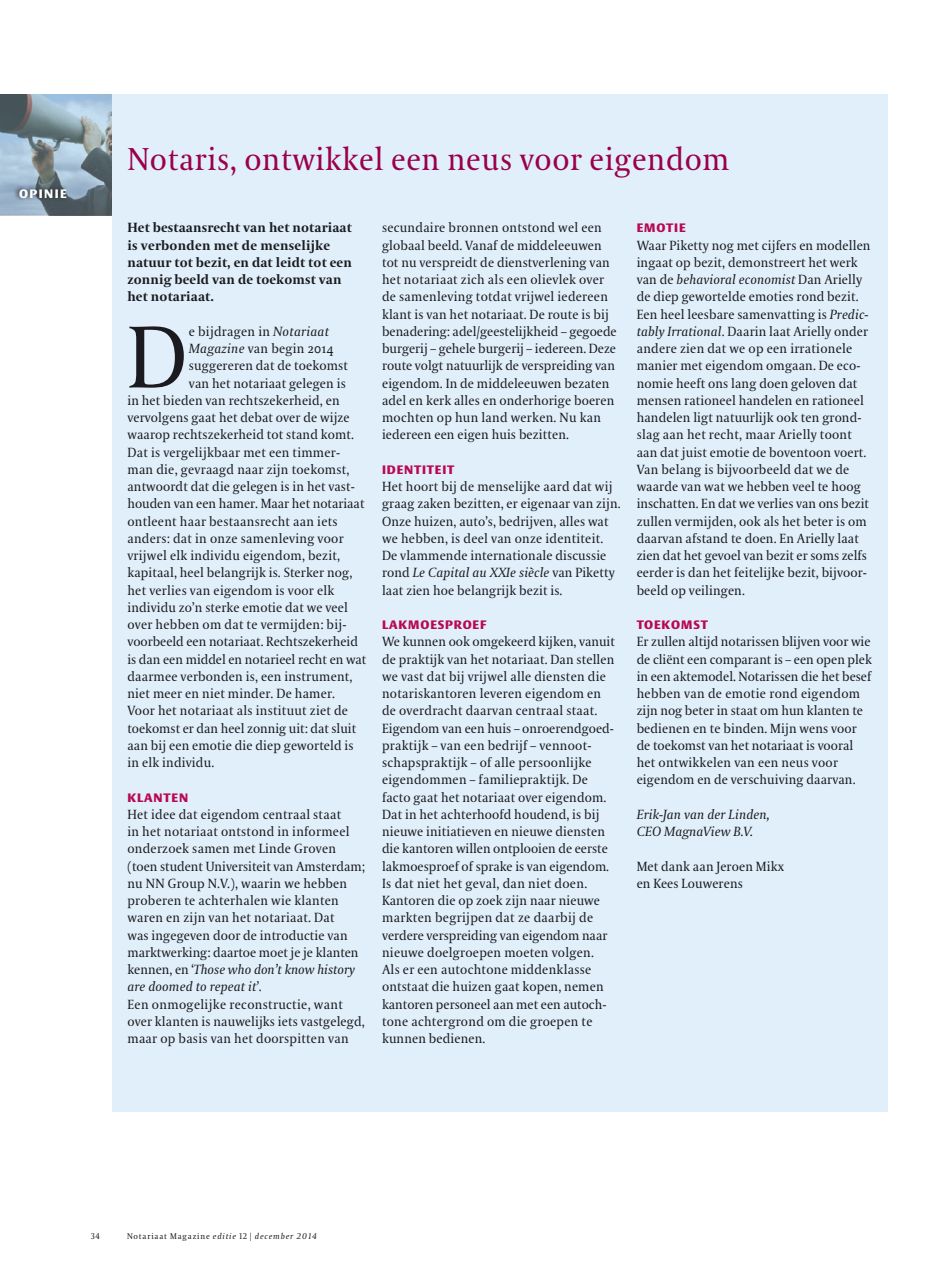
<style>
.page{position:relative;width:936px;height:1263px;background:#fff}
.page>*{position:absolute;margin:0;border:0;box-sizing:border-box;transform-origin:0 0}
.t1{font:87.3px "VPRO Coranto";color:#1a1a1f}
.t2{font:31.5px "VPRO Coranto";letter-spacing:.02em;color:#9a004b}
.t3{font:13.2px/17.2px "VPRO Coranto";letter-spacing:.01em;color:#1a1a1f}
.t4{font:700 13.2px/17.2px "VPRO Coranto";letter-spacing:.01em;color:#1a1a1f}
.t5{font:italic 13.2px/17.2px "VPRO Coranto";letter-spacing:.01em;color:#1a1a1f}
.t6{font:700 12px "VPRO Vesta";letter-spacing:.07em;color:#b80852}
.t7{font:700 12px "VPRO Vesta";letter-spacing:.12em;color:#fff}
.t8{font:italic 8.25px "VPRO Coranto";letter-spacing:.1em;color:#1a1a1f}
.t9{font:8.25px "VPRO Coranto Cn";color:#1a1a1f}
.s1{font-style:italic}
.s2{font-style:normal}
.s3{font-family:"VPRO Coranto Cn";font-style:normal}
</style>
<div class="page">
<img style="left:0;top:94px;width:112px;height:121px">
<div style="left:13px;top:184px;width:93px;height:50px;background:#1a1a1f;opacity:.84"></div>
<div style="left:112px;top:94px;width:776px;height:1018px;background:#e0effa"></div>
<p class="t7" style="left:19px;top:188px;width:49px">OPINIE</p>
<h2 class="t2" style="left:127px;top:140px;width:603px">Notaris, ontwikkel een neus voor eigendom</h2>
<p class="t4" style="left:127px;top:219px;width:226px">Het bestaansrecht van het notariaat is verbonden met de menselijke natuur tot bezit, en dat leidt tot een zonnig beeld van de toekomst van het notariaat.</p>
<h1 class="t1" style="left:127px;top:306px;width:61px">D</h1>
<p class="t3" style="left:189px;top:323px;width:141px">e bijdragen in <span class="s1">Notariaat</span></p>
<p class="t3" style="left:189px;top:340px;width:146px"><span class="s1">Magazine</span> van begin 2014</p>
<p class="t3" style="left:189px;top:357px;width:160px">suggereren dat de toekomst</p>
<p class="t3" style="left:189px;top:374px;width:158px">van het notariaat gelegen is</p>
<p class="t3" style="left:127px;top:392px;width:214px">in het bieden van rechtszekerheid, en</p>
<p class="t3" style="left:127px;top:409px;width:224px">vervolgens gaat het debat over de wijze</p>
<p class="t3" style="left:127px;top:426px;width:228px">waarop rechtszekerheid tot stand komt.</p>
<p class="t3" style="left:127px;top:443px;width:214px">Dat is vergelijkbaar met een timmer-</p>
<p class="t3" style="left:127px;top:461px;width:223px">man die, gevraagd naar zijn toekomst,</p>
<p class="t3" style="left:127px;top:478px;width:229px">antwoordt dat die gelegen is in het vast-</p>
<p class="t3" style="left:127px;top:495px;width:238px">houden van een hamer. Maar het notariaat</p>
<p class="t3" style="left:127px;top:512px;width:212px">ontleent haar bestaansrecht aan iets</p>
<p class="t3" style="left:127px;top:530px;width:218px">anders: dat in onze samenleving voor</p>
<p class="t3" style="left:127px;top:547px;width:214px">vrijwel elk individu eigendom, bezit,</p>
<p class="t3" style="left:127px;top:564px;width:226px">kapitaal, heel belangrijk is. Sterker nog,</p>
<p class="t3" style="left:127px;top:581px;width:208px">het verlies van eigendom is voor elk</p>
<p class="t3" style="left:127px;top:599px;width:222px">individu zo’n sterke emotie dat we veel</p>
<p class="t3" style="left:127px;top:616px;width:218px">over hebben om dat te vermijden: bij--</p>
<p class="t3" style="left:127px;top:633px;width:232px">voorbeeld een notariaat. Rechtszekerheid</p>
<p class="t3" style="left:127px;top:650px;width:240px">is dan een middel en notarieel recht en wat</p>
<p class="t3" style="left:127px;top:668px;width:226px">daarmee verbonden is, een instrument,</p>
<p class="t3" style="left:127px;top:685px;width:209px">niet meer en niet minder. De hamer.</p>
<p class="t3" style="left:127px;top:702px;width:222px">Voor het notariaat als instituut ziet de</p>
<p class="t3" style="left:127px;top:719px;width:230px">toekomst er dan heel zonnig uit: dat sluit</p>
<p class="t3" style="left:127px;top:737px;width:228px">aan bij een emotie die diep geworteld is</p>
<p class="t3" style="left:127px;top:754px;width:88px">in elk individu.</p>
<p class="t6" style="left:127px;top:792px;width:62px">KLANTEN</p>
<p class="t3" style="left:127px;top:806px;width:239px">Het idee dat eigendom centraal staat<br>in het notariaat ontstond in informeel onderzoek samen met Linde Groven (toen student Universiteit van Amsterdam; nu NN Group N.V.), waarin we hebben proberen te achterhalen wie klanten waren en zijn van het notariaat. Dat<br>was ingegeven door de introductie van marktwerking: daartoe moet je je klanten kennen, en ‘<span class="s1">Those who don’t know history are doomed to repeat it</span>’.<br>Een onmogelijke reconstructie, want over klanten is nauwelijks iets vastgelegd, maar op basis van het doorspitten van</p>
<p class="t3" style="left:382px;top:219px;width:236px">secundaire bronnen ontstond wel een globaal beeld. Vanaf de middeleeuwen tot nu verspreidt de dienstverlening van het notariaat zich als een olievlek over de samenleving totdat vrijwel iedereen klant is van het notariaat. De route is bij benadering: adel/geestelijkheid – gegoede burgerij – gehele burgerij – iedereen. Deze route volgt natuurlijk de verspreiding van eigendom. In de middeleeuwen bezaten adel en kerk alles en onderhorige boeren mochten op hun land werken. Nu kan iedereen een eigen huis bezitten.</p>
<p class="t6" style="left:382px;top:464px;width:74px">IDENTITEIT</p>
<p class="t3" style="left:382px;top:478px;width:240px">Het hoort bij de menselijke aard dat wij graag zaken bezitten, er eigenaar van zijn.<br>Onze huizen, auto’s, bedrijven, alles wat we hebben, is deel van onze identiteit.<br>De vlammende internationale discussie rond <span class="s1">Le Capital au XXIe siècle</span> van Piketty laat zien hoe belangrijk bezit is.</p>
<p class="t6" style="left:382px;top:620px;width:106px">LAKMOESPROEF</p>
<p class="t3" style="left:382px;top:633px;width:234px">We kunnen ook omgekeerd kijken, vanuit de praktijk van het notariaat. Dan stellen we vast dat bij vrijwel alle diensten die notariskantoren leveren eigendom en de overdracht daarvan centraal staat.<br>Eigendom van een huis – onroerendgoed&shy;praktijk – van een bedrijf – vennoot&shy;schapspraktijk – of alle persoonlijke eigendommen – familiepraktijk. De facto gaat het notariaat over eigendom.<br>Dat in het achterhoofd houdend, is bij nieuwe initiatieven en nieuwe diensten die kantoren willen ontplooien de eerste lakmoesproef of sprake is van eigendom.<br>Is dat niet het geval, dan niet doen.<br>Kantoren die op zoek zijn naar nieuwe markten begrijpen dat ze daarbij de verdere verspreiding van eigendom naar nieuwe doelgroepen moeten volgen.<br>Als er een autochtone middenklasse ontstaat die huizen gaat kopen, nemen kantoren personeel aan met een autoch&shy;tone achtergrond om die groepen te kunnen bedienen.</p>
<p class="t6" style="left:636px;top:223px;width:50px">EMOTIE</p>
<p class="t3" style="left:636px;top:236px;width:235px">Waar Piketty nog met cijfers en modellen ingaat op bezit, demonstreert het werk van de <span class="s1">behavioral economist</span> Dan Arielly de diep gewortelde emoties rond bezit.<br>Een heel leesbare samenvatting is <span class="s1">Predic&shy;tably Irrational</span>. Daarin laat Arielly onder andere zien dat we op een irrationele manier met eigendom omgaan. De eco-- nomie heeft ons lang doen geloven dat mensen rationeel handelen en rationeel handelen ligt natuurlijk ook ten grond-- slag aan het recht, maar Arielly toont aan dat juist emotie de boventoon voert.<br>Van belang is bijvoorbeeld dat we de waarde van wat we hebben veel te hoog inschatten. En dat we verlies van ons bezit zullen vermijden, ook als het beter is om daarvan afstand te doen. En Arielly laat zien dat het gevoel van bezit er soms zelfs eerder is dan het feitelijke bezit, bijvoor&shy;beeld op veilingen.</p>
<p class="t6" style="left:636px;top:620px;width:73px">TOEKOMST</p>
<p class="t3" style="left:636px;top:633px;width:237px">Er zullen altijd notarissen blijven voor wie de cliënt een comparant is – een open plek in een aktemodel. Notarissen die het besef hebben van de emotie rond eigendom zijn nog beter in staat om hun klanten te bedienen en te binden. Mijn wens voor de toekomst van het notariaat is vooral het ontwikkelen van een neus voor eigendom en de verschuiving daarvan.</p>
<p class="t5" style="left:636px;top:806px;width:134px">Erik-Jan van der Linden,<br>CEO MagnaView B.V.</p>
<p class="t3" style="left:636px;top:857px;width:149px">Met dank aan Jeroen Mikx en Kees Louwerens</p>
<p class="t9" style="left:91px;top:1231px;width:10px">34</p>
<p class="t8" style="left:127px;top:1231px;width:191px"><span class="s2">Notariaat Magazine</span> editie <span class="s3">12 |</span> december 2014</p>
</div>
